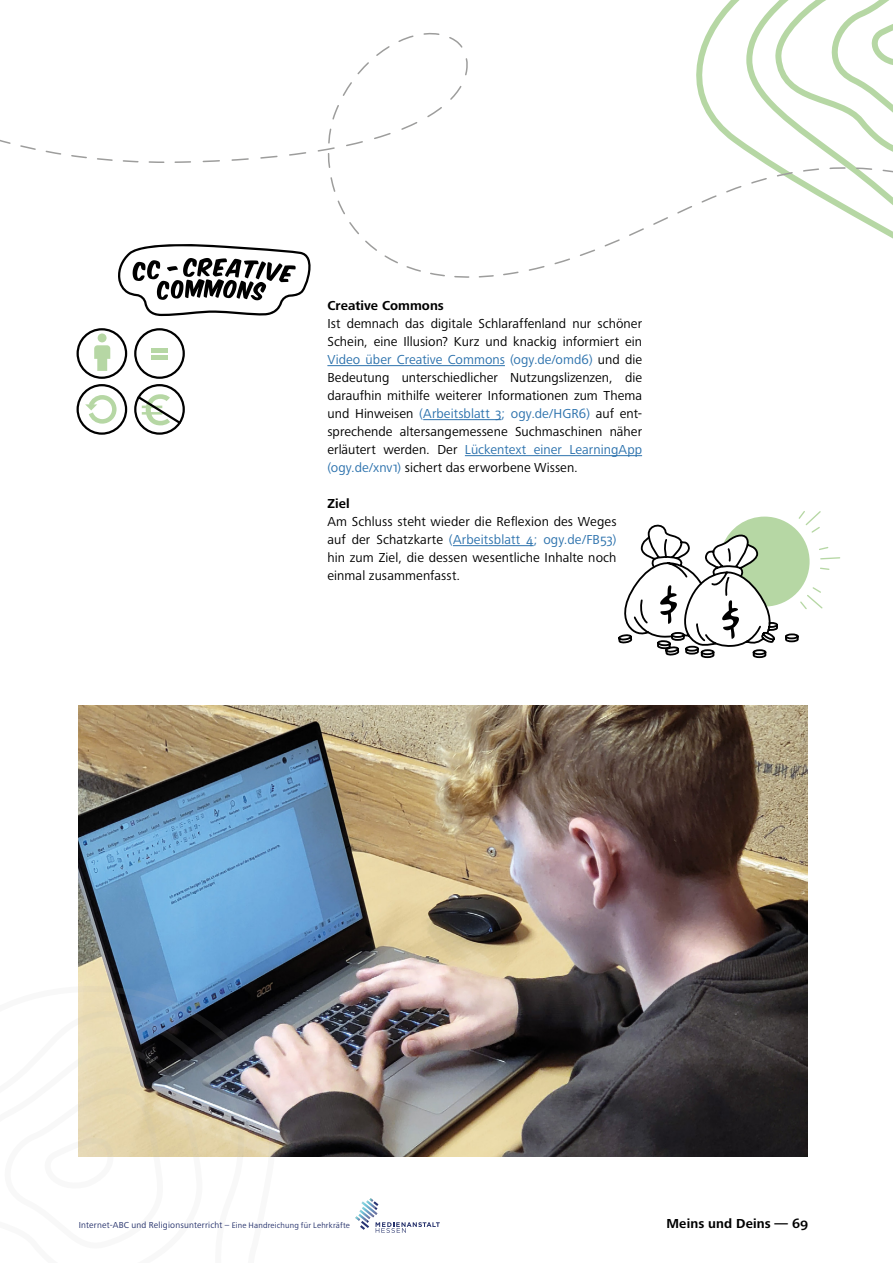
<style>
.page{position:relative;width:893px;height:1263px;background:#fff}
.page>*{position:absolute;margin:0;border:0;box-sizing:border-box;transform-origin:0 0}
.t1{font:13.5px/18px "Frutiger Next Pro";letter-spacing:.005em;color:#000;text-align:justify}
.t2{font:700 13.5px "Frutiger Next Pro";letter-spacing:.005em;color:#000}
.t3{font:9px "Frutiger Next Pro";letter-spacing:.025em;color:#25316b}
.s1{color:#2c72ad}
.s2{font-size:8.25px}
</style>
<div class="page">
<img style="left:283px;top:1135px;width:525px;height:22px">
<svg style="left:78px;top:1135px;width:205px;height:22px"></svg>
<img style="left:0;top:0;width:893px;height:1135px">
<svg style="left:355px;top:1198px;width:85px;height:35px"></svg>
<p class="t2" style="left:327px;top:298px;width:118px">Creative Commons</p>
<p class="t1" style="left:327px;top:315px;width:316px">Ist demnach das digitale Schlaraffenland nur schöner Schein, eine Illusion? Kurz und knackig informiert ein <span class="s1">Video über Creative Commons (ogy.de/omd6)</span> und die Bedeutung unterschiedlicher Nutzungslizenzen, die daraufhin mithilfe weiterer Informationen zum Thema und Hinweisen <span class="s1">(Arbeitsblatt 3; ogy.de/HGR6)</span> auf ent&shy;sprechende altersangemessene Suchmaschinen näher erläutert werden. Der <span class="s1">Lückentext einer LearningApp (ogy.de/xnv1)</span> sichert das erworbene Wissen.</p>
<p class="t2" style="left:327px;top:496px;width:24px">Ziel</p>
<p class="t1" style="left:327px;top:513px;width:291px">Am Schluss steht wieder die Reflexion des Weges auf der Schatzkarte <span class="s1">(Arbeitsblatt 4; ogy.de/FB53) </span>hin zum Ziel, die dessen wesentliche Inhalte noch einmal zusammenfasst.</p>
<p class="t3" style="left:79px;top:1220px;width:273px">Internet-ABC und Religionsunterricht – <span class="s2">Eine Handreichung für Lehrkräfte</span></p>
<p class="t2" style="left:666px;top:1216px;width:143px">Meins und Deins — 69</p>
</div>
